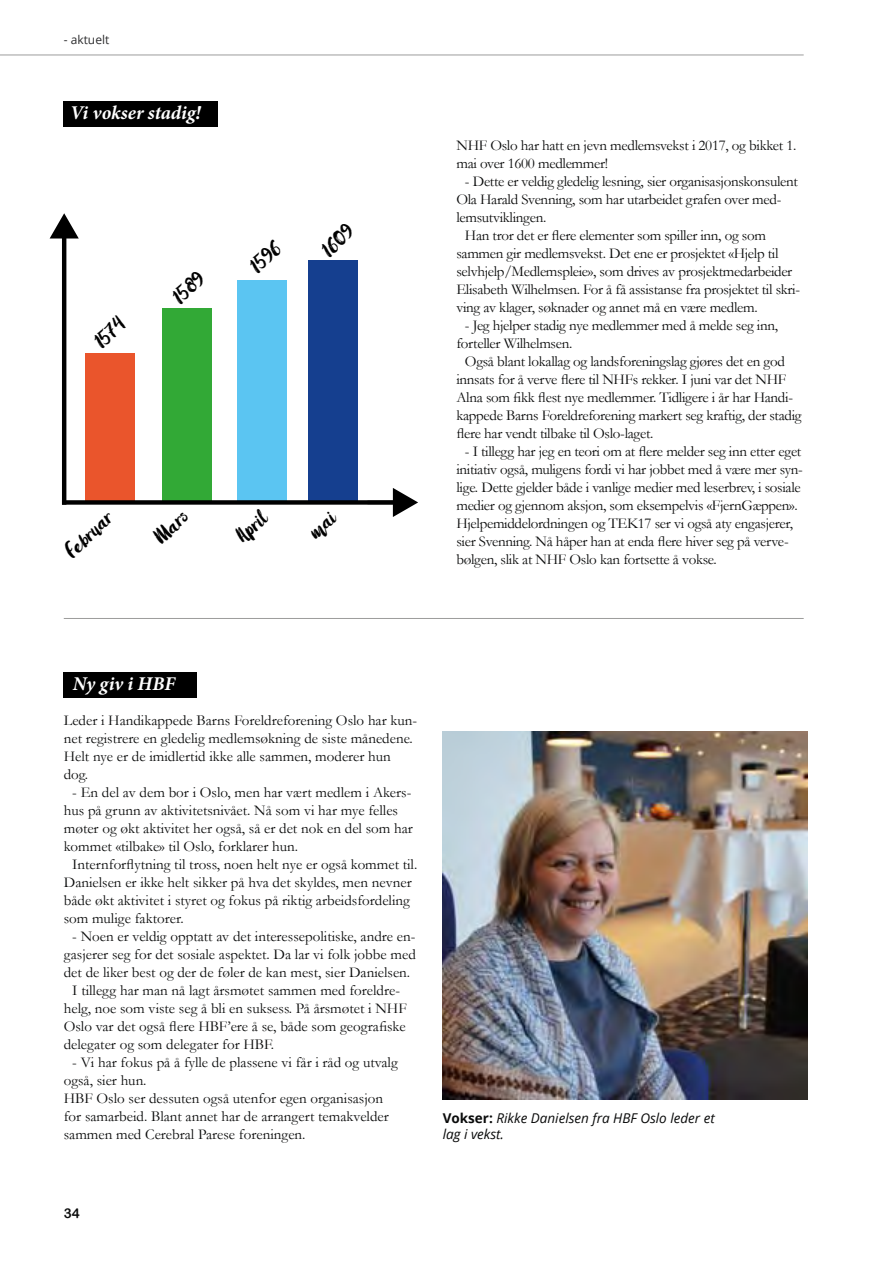
<style>
.page{position:relative;width:893px;height:1263px;background:#fff}
.page>*{position:absolute;margin:0;border:0;box-sizing:border-box;transform-origin:0 0}
.t1{font:21.6px "Amulhed";color:#000}
.t2{font:italic 700 19.5px "Minion Pro";letter-spacing:-.005em;color:#fff}
.t3{font:18.9px "Amulhed";color:#000}
.t4{font:15px/18px "Garamond";letter-spacing:-.02em;color:#0a0b0b}
.t5{font:15px/18px "Garamond";color:#0a0b0b}
.Tekst_uten_innrykk{font:italic 13.5px/16.2px "Open Sans";color:#0a0b0b}
.t6{font:13.5px "Arial Rounded MT Bold";color:#0a0b0b}
.t7{font:12px "Open Sans";color:#2d2d2f}
.s1{font-weight:700;font-style:normal}
</style>
<div class="page">
<hr style="left:0;top:55px;width:804px;height:1px;background:#9d9d9c">
<hr style="left:64px;top:618px;width:740px;height:1px;background:#9d9d9c">
<div style="left:64px;top:672px;width:133px;height:25px;background:#000"></div>
<div style="left:63px;top:101px;width:155px;height:25px;background:#000"></div>
<hr style="left:62px;top:237px;width:4px;height:265px;background:#000">
<div style="left:85px;top:353px;width:50px;height:149px;background:#ea552c"></div>
<div style="left:163px;top:308px;width:49px;height:194px;background:#32a936"></div>
<div style="left:237px;top:280px;width:49px;height:222px;background:#5bc5f2"></div>
<div style="left:309px;top:260px;width:49px;height:242px;background:#153f8f"></div>
<div style="left:64px;top:500px;width:329px;height:5px;background:#000"></div>
<svg style="left:367px;top:488px;width:51px;height:29px"></svg>
<svg style="left:50px;top:213px;width:29px;height:51px"></svg>
<img style="left:443px;top:731px;width:364px;height:368px">
<p class="t7" style="left:64px;top:32px;width:47px">- aktuelt</p>
<h1 class="t2" style="left:70px;top:99px;width:132px">Vi vokser stadig!</h1>
<p class="t3" style="left:91px;top:337px;width:35px;rotate:-44deg">1574</p>
<p class="t3" style="left:169px;top:292px;width:37px;rotate:-44deg">1589</p>
<p class="t3" style="left:246px;top:261px;width:36px;rotate:-44deg">1596</p>
<p class="t3" style="left:318px;top:245px;width:37px;rotate:-44deg">1609</p>
<p class="t1" style="left:61px;top:546px;width:60px;rotate:-44deg">Februar</p>
<p class="t1" style="left:150px;top:532px;width:40px;rotate:-44deg">Mars</p>
<p class="t1" style="left:232px;top:531px;width:38px;rotate:-44deg">April</p>
<p class="t4" style="left:456px;top:136px;width:341px">NHF Oslo har hatt en jevn medlemsvekst i 2017, og bikket 1. mai over 1600 medlemmer!</p>
<p class="t4" style="left:456px;top:172px;width:343px;text-indent:9px">- Dette er veldig gledelig lesning, sier organisasjonskonsulent<br>Ola Harald Svenning, som har utarbeidet grafen over med&shy;lemsutviklingen.</p>
<p class="t4" style="left:456px;top:226px;width:345px;text-indent:9px">Han tror det er flere elementer som spiller inn, og som sammen gir medlemsvekst. Det ene er prosjektet «Hjelp til selvhjelp/Medlemspleie», som drives av prosjektmedarbeider Elisabeth Wilhelmsen. For å få assistanse fra prosjektet til skri&shy;ving av klager, søknader og annet må en være medlem.</p>
<p class="t4" style="left:456px;top:316px;width:323px;text-indent:9px">- Jeg hjelper stadig nye medlemmer med å melde seg inn, forteller Wilhelmsen.</p>
<p class="t4" style="left:456px;top:352px;width:347px;text-indent:9px">Også blant lokallag og landsforeningslag gjøres det en god innsats for å verve flere til NHFs rekker. I juni var det NHF Alna som fikk flest nye medlemmer. Tidligere i år har Handi&shy;kappede Barns Foreldreforening markert seg kraftig, der stadig flere har vendt tilbake til Oslo-laget.</p>
<p class="t4" style="left:456px;top:442px;width:348px;text-indent:9px">- I tillegg har jeg en teori om at flere melder seg inn etter eget initiativ også, muligens fordi vi har jobbet med å være mer syn&shy;lige. Dette gjelder både i vanlige medier med leserbrev, i sosiale medier og gjennom aksjon, som eksempelvis «FjernGæppen».<br>Hjelpemiddelordningen og TEK17 ser vi også aty engasjerer, sier Svenning. Nå håper han at enda flere hiver seg på verve-</p>
<p class="t4" style="left:456px;top:550px;width:262px">bølgen, slik at NHF Oslo kan fortsette å vokse.</p>
<h1 class="t2" style="left:73px;top:670px;width:104px">Ny giv i HBF</h1>
<p class="t5" style="left:64px;top:711px;width:355px">Leder i Handikappede Barns Foreldreforening Oslo har kun&shy;net registrere en gledelig medlemsøkning de siste månedene.<br>Helt nye er de imidlertid ikke alle sammen, moderer hun dog.</p>
<p class="t5" style="left:64px;top:783px;width:351px;text-indent:9px">- En del av dem bor i Oslo, men har vært medlem i Akers&shy;hus på grunn av aktivitetsnivået. Nå som vi har mye felles møter og økt aktivitet her også, så er det nok en del som har kommet «tilbake» til Oslo, forklarer hun.</p>
<p class="t5" style="left:64px;top:855px;width:355px;text-indent:9px">Internforflytning til tross, noen helt nye er også kommet til.<br>Danielsen er ikke helt sikker på hva det skyldes, men nevner både økt aktivitet i styret og fokus på riktig arbeidsfordeling som mulige faktorer.</p>
<p class="t5" style="left:64px;top:927px;width:354px;text-align:center">- Noen er veldig opptatt av det interessepolitiske, andre en&shy;gasjerer seg for det sosiale aspektet. Da lar vi folk jobbe med det de liker best og der de føler de kan mest, sier Danielsen.</p>
<p class="t5" style="left:64px;top:981px;width:345px;text-indent:9px">I tillegg har man nå lagt årsmøtet sammen med foreldre&shy;helg, noe som viste seg å bli en suksess. På årsmøtet i NHF Oslo var det også flere HBF’ere å se, både som geografiske delegater og som delegater for HBF.</p>
<p class="t5" style="left:64px;top:1053px;width:335px;text-indent:9px">- Vi har fokus på å fylle de plassene vi får i råd og utvalg også, sier hun.</p>
<p class="t5" style="left:64px;top:1089px;width:326px">HBF Oslo ser dessuten også utenfor egen organisasjon for samarbeid. Blant annet har de arrangert temakvelder sammen med Cerebral Parese foreningen.</p>
<p class="Tekst_uten_innrykk" style="left:443px;top:1109px;width:274px"><span class="s1">Vokser:</span> Rikke Danielsen fra HBF Oslo leder et lag i vekst.</p>
<p class="t6" style="left:64px;top:1205px;width:18px">34</p>
</div>
